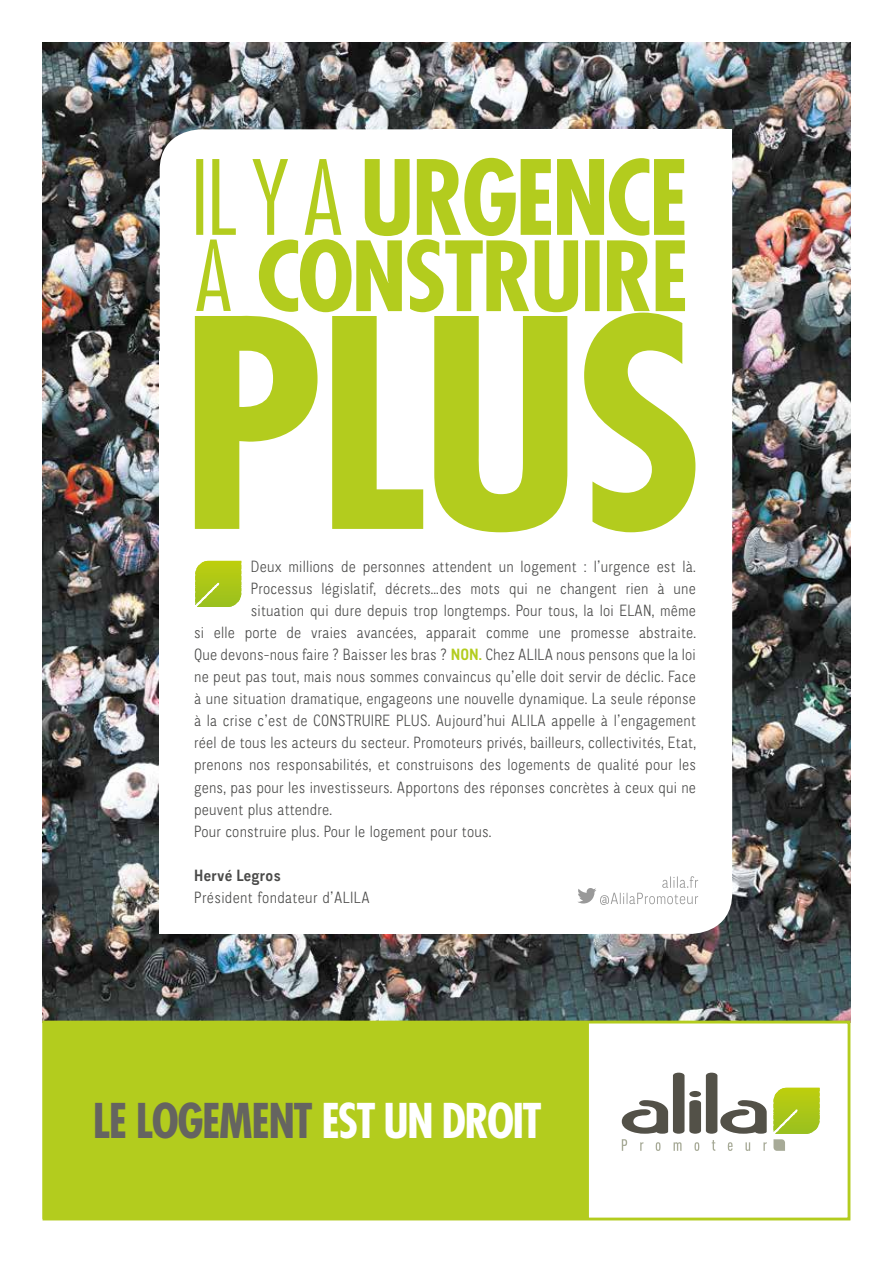
<style>
.page{position:relative;width:893px;height:1263px;background:#fff}
.page>*{position:absolute;margin:0;border:0;box-sizing:border-box;transform-origin:0 0}
.t1{font:700 condensed 46.65px "Futura Std";letter-spacing:-.03em;color:#656460}
.t2{font:300 16.2px "CA Normal";letter-spacing:.01em;color:#4a4a49}
.t3{font:700 16.2px "CA Normal";letter-spacing:.02em;color:#4a4a49}
.s1{font-weight:700;color:#b3cc1e}
.s2{color:#fff}
</style>
<div class="page">
<img style="left:43px;top:43px;width:807px;height:978px">
<div style="left:160px;top:129px;width:572px;height:805px;background:#fff;border-radius:41px"></div>
<div style="left:160px;top:352px;width:439px;height:582px;background:#fff"></div>
<div style="left:434px;top:129px;width:298px;height:505px;background:#fff"></div>
<div style="left:43px;top:1021px;width:546px;height:198px;background:#b3cc1e;border:1px solid #b3cc1e"></div>
<div style="left:43px;top:1021px;width:807px;height:199px;border:3px solid #b3cc1e"></div>
<svg style="left:621px;top:1072px;width:164px;height:79px"></svg>
<hr style="left:773px;top:1133px;width:47px;height:1px;background:#98c020">
<hr style="left:773px;top:1132px;width:47px;height:1px;background:#99c01f">
<hr style="left:773px;top:1131px;width:47px;height:1px;background:#9ac11f">
<hr style="left:773px;top:1130px;width:47px;height:1px;background:#9bc11e">
<hr style="left:773px;top:1128px;width:47px;height:2px;background:#9cc11e">
<hr style="left:773px;top:1127px;width:47px;height:1px;background:#9dc21d">
<hr style="left:773px;top:1126px;width:47px;height:1px;background:#9ec21d">
<hr style="left:773px;top:1125px;width:47px;height:1px;background:#9fc21c">
<hr style="left:773px;top:1123px;width:47px;height:2px;background:#a0c31c">
<hr style="left:773px;top:1122px;width:47px;height:1px;background:#a2c31a">
<hr style="left:773px;top:1121px;width:47px;height:1px;background:#a2c31c">
<hr style="left:773px;top:1120px;width:47px;height:1px;background:#a3c41c">
<hr style="left:773px;top:1119px;width:47px;height:1px;background:#a4c41b">
<hr style="left:773px;top:1117px;width:47px;height:2px;background:#a5c41b">
<hr style="left:773px;top:1116px;width:47px;height:1px;background:#a6c51a">
<hr style="left:773px;top:1115px;width:47px;height:1px;background:#a7c519">
<hr style="left:773px;top:1114px;width:47px;height:1px;background:#a8c519">
<hr style="left:773px;top:1113px;width:47px;height:1px;background:#a9c618">
<hr style="left:773px;top:1112px;width:47px;height:1px;background:#a9c618">
<hr style="left:773px;top:1111px;width:47px;height:1px;background:#abc716">
<hr style="left:773px;top:1110px;width:47px;height:1px;background:#abc719">
<hr style="left:773px;top:1109px;width:47px;height:1px;background:#acc718">
<hr style="left:773px;top:1108px;width:47px;height:1px;background:#adc817">
<hr style="left:773px;top:1107px;width:47px;height:1px;background:#aec817">
<hr style="left:773px;top:1105px;width:47px;height:2px;background:#afc816">
<hr style="left:773px;top:1104px;width:47px;height:1px;background:#b0c915">
<hr style="left:773px;top:1103px;width:47px;height:1px;background:#b1c914">
<hr style="left:773px;top:1102px;width:47px;height:1px;background:#b2c913">
<hr style="left:773px;top:1100px;width:47px;height:2px;background:#b3ca13">
<hr style="left:773px;top:1099px;width:47px;height:1px;background:#b4ca12">
<hr style="left:773px;top:1098px;width:47px;height:1px;background:#b5cb14">
<hr style="left:773px;top:1097px;width:47px;height:1px;background:#b6cb13">
<hr style="left:773px;top:1096px;width:47px;height:1px;background:#b7cb12">
<hr style="left:773px;top:1094px;width:47px;height:2px;background:#b8cc11">
<hr style="left:773px;top:1093px;width:47px;height:1px;background:#b9cd10">
<hr style="left:773px;top:1092px;width:47px;height:1px;background:#bacd0f">
<hr style="left:773px;top:1091px;width:47px;height:1px;background:#bbcd0e">
<hr style="left:773px;top:1089px;width:47px;height:2px;background:#bcce0c">
<hr style="left:773px;top:1088px;width:47px;height:1px;background:#becf0a">
<hr style="left:773px;top:1087px;width:47px;height:1px;background:#becf0e">
<svg style="left:195px;top:312px;width:500px;height:220px;fill:#b3cc1e"></svg>
<svg style="left:196px;top:158px;width:489px;height:154px"></svg>
<svg style="left:578px;top:876px;width:120px;height:29px"></svg>
<svg style="left:207px;top:560px;width:35px;height:36px"></svg>
<hr style="left:195px;top:607px;width:46px;height:1px;background:#98c01e">
<hr style="left:195px;top:606px;width:46px;height:1px;background:#98c020">
<hr style="left:195px;top:605px;width:46px;height:1px;background:#99c01f">
<hr style="left:195px;top:604px;width:46px;height:1px;background:#9ac11f">
<hr style="left:195px;top:603px;width:46px;height:1px;background:#9bc11e">
<hr style="left:195px;top:602px;width:46px;height:1px;background:#9cc11e">
<hr style="left:195px;top:600px;width:46px;height:2px;background:#9dc21d">
<hr style="left:195px;top:599px;width:46px;height:1px;background:#9ec21d">
<hr style="left:195px;top:598px;width:46px;height:1px;background:#9fc21c">
<hr style="left:195px;top:597px;width:46px;height:1px;background:#a0c31c">
<hr style="left:195px;top:595px;width:46px;height:2px;background:#a1c31b">
<hr style="left:195px;top:594px;width:46px;height:1px;background:#a2c31c">
<hr style="left:195px;top:593px;width:46px;height:1px;background:#a3c41c">
<hr style="left:195px;top:592px;width:46px;height:1px;background:#a4c41b">
<hr style="left:195px;top:591px;width:46px;height:1px;background:#a5c41b">
<hr style="left:195px;top:589px;width:46px;height:2px;background:#a6c51a">
<hr style="left:195px;top:588px;width:46px;height:1px;background:#a7c519">
<hr style="left:195px;top:587px;width:46px;height:1px;background:#a9c618">
<hr style="left:195px;top:586px;width:46px;height:1px;background:#a9c618">
<hr style="left:195px;top:585px;width:46px;height:1px;background:#aac717">
<hr style="left:195px;top:584px;width:46px;height:1px;background:#abc716">
<hr style="left:195px;top:583px;width:46px;height:1px;background:#abc719">
<hr style="left:195px;top:582px;width:46px;height:1px;background:#acc718">
<hr style="left:195px;top:581px;width:46px;height:1px;background:#adc817">
<hr style="left:195px;top:580px;width:46px;height:1px;background:#aec817">
<hr style="left:195px;top:578px;width:46px;height:2px;background:#afc816">
<hr style="left:195px;top:577px;width:46px;height:1px;background:#b0c915">
<hr style="left:195px;top:576px;width:46px;height:1px;background:#b1c914">
<hr style="left:195px;top:575px;width:46px;height:1px;background:#b2c913">
<hr style="left:195px;top:574px;width:46px;height:1px;background:#b3ca13">
<hr style="left:195px;top:572px;width:46px;height:2px;background:#b4ca12">
<hr style="left:195px;top:571px;width:46px;height:1px;background:#b5cb14">
<hr style="left:195px;top:570px;width:46px;height:1px;background:#b6cb13">
<hr style="left:195px;top:569px;width:46px;height:1px;background:#b7cb12">
<hr style="left:195px;top:568px;width:46px;height:1px;background:#b8cc11">
<hr style="left:195px;top:567px;width:46px;height:1px;background:#b9cc10">
<hr style="left:195px;top:566px;width:46px;height:1px;background:#b9cd10">
<hr style="left:195px;top:565px;width:46px;height:1px;background:#bacd0f">
<hr style="left:195px;top:564px;width:46px;height:1px;background:#bbcd0e">
<hr style="left:195px;top:563px;width:46px;height:1px;background:#bcce0c">
<hr style="left:195px;top:562px;width:46px;height:1px;background:#bdce0b">
<hr style="left:195px;top:561px;width:46px;height:1px;background:#becf0e">
<p class="t2" style="left:251px;top:556px;width:447px">Deux millions de personnes attendent un logement : l’urgence est là.</p>
<p class="t2" style="left:251px;top:578px;width:447px">Processus législatif, décrets…des mots qui ne changent rien à une</p>
<p class="t2" style="left:251px;top:600px;width:447px">situation qui dure depuis trop longtemps. Pour tous, la loi ELAN, même</p>
<p class="t2" style="left:194px;top:622px;width:503px">si elle porte de vraies avancées, apparait comme une promesse abstraite.</p>
<p class="t2" style="left:194px;top:644px;width:503px">Que devons-nous faire ? Baisser les bras ? <span class="s1">NON.</span> Chez ALILA nous pensons que la loi</p>
<p class="t2" style="left:194px;top:666px;width:503px">ne peut pas tout, mais nous sommes convaincus qu’elle doit servir de déclic. Face</p>
<p class="t2" style="left:194px;top:688px;width:503px">à une situation dramatique, engageons une nouvelle dynamique. La seule réponse</p>
<p class="t2" style="left:194px;top:711px;width:503px">à la crise c’est de CONSTRUIRE PLUS. Aujourd’hui ALILA appelle à l’engagement</p>
<p class="t2" style="left:194px;top:733px;width:503px">réel de tous les acteurs du secteur. Promoteurs privés, bailleurs, collectivités, Etat,</p>
<p class="t2" style="left:194px;top:755px;width:503px">prenons nos responsabilités, et construisons des logements de qualité pour les</p>
<p class="t2" style="left:194px;top:777px;width:503px">gens, pas pour les investisseurs. Apportons des réponses concrètes à ceux qui ne</p>
<p class="t2" style="left:194px;top:799px;width:139px">peuvent plus attendre.</p>
<p class="t2" style="left:194px;top:821px;width:299px">Pour construire plus. Pour le logement pour tous.</p>
<p class="t3" style="left:194px;top:864px;width:88px">Hervé Legros</p>
<p class="t2" style="left:194px;top:887px;width:177px">Président fondateur d’ALILA</p>
<h1 class="t1" style="left:93px;top:1092px;width:450px">LE LOGEMENT <span class="s2">EST UN DROIT</span></h1>
</div>
